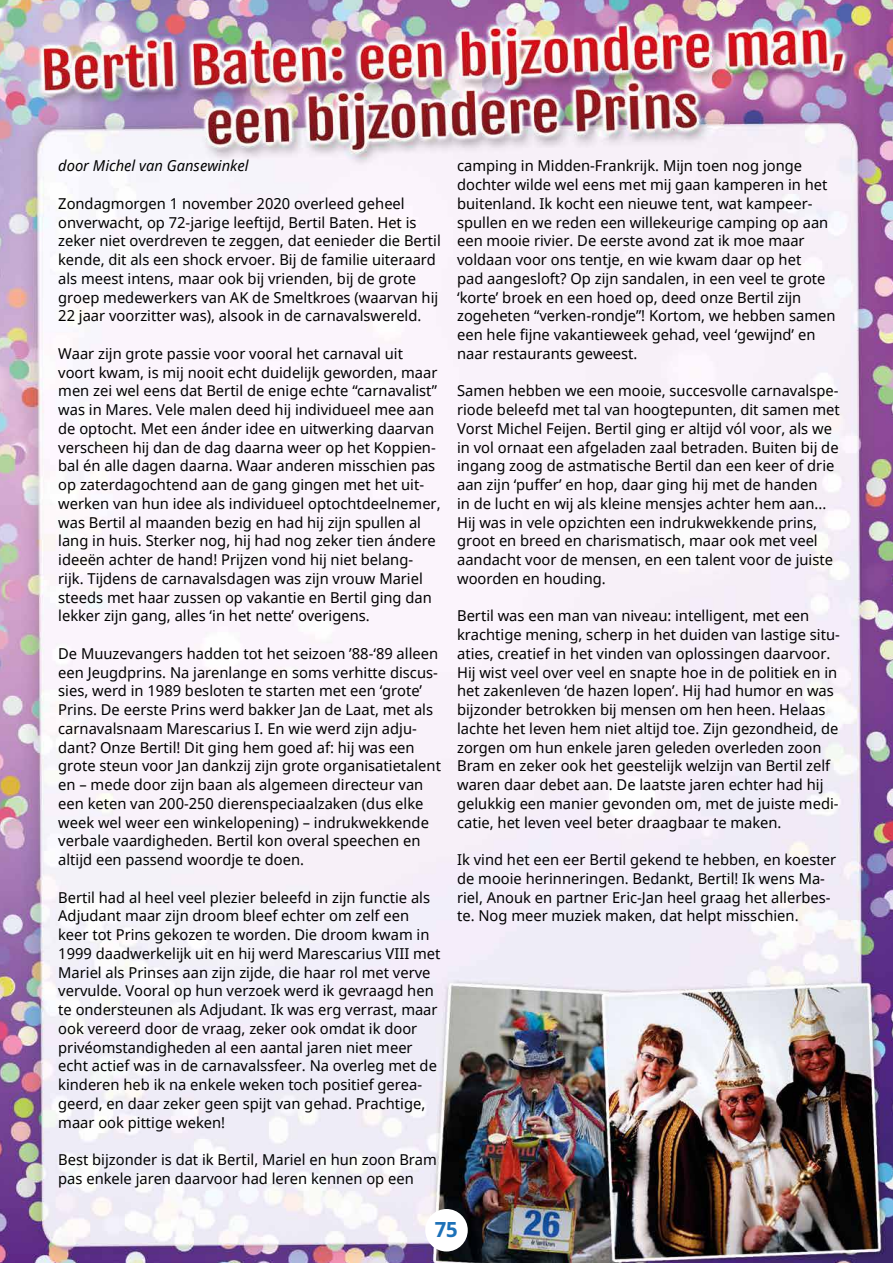
<style>
.page{position:relative;width:893px;height:1263px;background:#fff}
.page>*{position:absolute;margin:0;border:0;box-sizing:border-box;transform-origin:0 0}
.t1{font:700 21px "Noto Sans";color:#1d71b8}
.t2{font:15px/18.8px "Noto Sans";color:#000}
.t3{font:italic 15px "Noto Sans";color:#000}
</style>
<div class="page">
<img style="left:0;top:0;width:893px;height:1263px">
<div style="left:425px;top:1209px;width:43px;height:42px;background:#fff;border-radius:50%"></div>
<p class="t3" style="left:58px;top:155px;width:192px">door Michel van Gansewinkel</p>
<p class="t2" style="left:58px;top:194px;width:384px">Zondagmorgen 1 november 2020 overleed geheel onverwacht, op 72-jarige leeftijd, Bertil Baten. Het is zeker niet overdreven te zeggen, dat eenieder die Bertil kende, dit als een shock ervoer. Bij de familie uiteraard als meest intens, maar ook bij vrienden, bij de grote groep medewerkers van AK de Smeltkroes (waarvan hij 22 jaar voorzitter was), alsook in de carnavalswereld.</p>
<p class="t2" style="left:58px;top:344px;width:384px">Waar zijn grote passie voor vooral het carnaval uit voort kwam, is mij nooit echt duidelijk geworden, maar men zei wel eens dat Bertil de enige echte “carnavalist” was in Mares. Vele malen deed hij individueel mee aan de optocht. Met een ánder idee en uitwerking daarvan verscheen hij dan de dag daarna weer op het Koppien&shy;bal én alle dagen daarna. Waar anderen misschien pas op zaterdagochtend aan de gang gingen met het uit&shy;werken van hun idee als individueel optochtdeelnemer, was Bertil al maanden bezig en had hij zijn spullen al lang in huis. Sterker nog, hij had nog zeker tien ándere ideeën achter de hand! Prijzen vond hij niet belang&shy;rijk. Tijdens de carnavalsdagen was zijn vrouw Mariel steeds met haar zussen op vakantie en Bertil ging dan lekker zijn gang, alles ‘in het nette’ overigens.</p>
<p class="t2" style="left:58px;top:644px;width:384px">De Muuzevangers hadden tot het seizoen ’88-‘89 alleen een Jeugdprins. Na jarenlange en soms verhitte discus&shy;sies, werd in 1989 besloten te starten met een ‘grote’ Prins. De eerste Prins werd bakker Jan de Laat, met als carnavalsnaam Marescarius I. En wie werd zijn adju&shy;dant? Onze Bertil! Dit ging hem goed af: hij was een grote steun voor Jan dankzij zijn grote organisatietalent en – mede door zijn baan als algemeen directeur van een keten van 200-250 dierenspeciaalzaken (dus elke week wel weer een winkelopening) – indrukwekkende verbale vaardigheden. Bertil kon overal speechen en altijd een passend woordje te doen.</p>
<p class="t2" style="left:58px;top:887px;width:384px">Bertil had al heel veel plezier beleefd in zijn functie als Adjudant maar zijn droom bleef echter om zelf een keer tot Prins gekozen te worden. Die droom kwam in 1999 daadwerkelijk uit en hij werd Marescarius VIII met Mariel als Prinses aan zijn zijde, die haar rol met verve vervulde. Vooral op hun verzoek werd ik gevraagd hen te ondersteunen als Adjudant. Ik was erg verrast, maar ook vereerd door de vraag, zeker ook omdat ik door privéomstandigheden al een aantal jaren niet meer echt actief was in de carnavalssfeer. Na overleg met de kinderen heb ik na enkele weken toch positief gerea&shy;geerd, en daar zeker geen spijt van gehad. Prachtige, maar ook pittige weken!</p>
<p class="t2" style="left:58px;top:1150px;width:380px">Best bijzonder is dat ik Bertil, Mariel en hun zoon Bram pas enkele jaren daarvoor had leren kennen op een</p>
<h1 class="t1" style="left:435px;top:1214px;width:25px">75</h1>
<p class="t2" style="left:457px;top:156px;width:380px">camping in Midden-Frankrijk. Mijn toen nog jonge dochter wilde wel eens met mij gaan kamperen in het buitenland. Ik kocht een nieuwe tent, wat kampeer&shy;spullen en we reden een willekeurige camping op aan een mooie rivier. De eerste avond zat ik moe maar voldaan voor ons tentje, en wie kwam daar op het<br>pad aangesloft? Op zijn sandalen, in een veel te grote ‘korte’ broek en een hoed op, deed onze Bertil zijn zogeheten “verken-rondje”! Kortom, we hebben samen een hele fijne vakantieweek gehad, veel ‘gewijnd’ en naar restaurants geweest.</p>
<p class="t2" style="left:457px;top:381px;width:384px">Samen hebben we een mooie, succesvolle carnavalspe&shy;riode beleefd met tal van hoogtepunten, dit samen met Vorst Michel Feijen. Bertil ging er altijd vól voor, als we in vol ornaat een afgeladen zaal betraden. Buiten bij de ingang zoog de astmatische Bertil dan een keer of drie aan zijn ‘puffer’ en hop, daar ging hij met de handen<br>in de lucht en wij als kleine mensjes achter hem aan...<br>Hij was in vele opzichten een indrukwekkende prins, groot en breed en charismatisch, maar ook met veel aandacht voor de mensen, en een talent voor de juiste woorden en houding.</p>
<p class="t2" style="left:457px;top:606px;width:384px">Bertil was een man van niveau: intelligent, met een krachtige mening, scherp in het duiden van lastige situ&shy;aties, creatief in het vinden van oplossingen daarvoor.<br>Hij wist veel over veel en snapte hoe in de politiek en in het zakenleven ‘de hazen lopen’. Hij had humor en was bijzonder betrokken bij mensen om hen heen. Helaas lachte het leven hem niet altijd toe. Zijn gezondheid, de zorgen om hun enkele jaren geleden overleden zoon Bram en zeker ook het geestelijk welzijn van Bertil zelf waren daar debet aan. De laatste jaren echter had hij gelukkig een manier gevonden om, met de juiste medi&shy;catie, het leven veel beter draagbaar te maken.</p>
<p class="t2" style="left:457px;top:850px;width:381px">Ik vind het een eer Bertil gekend te hebben, en koester de mooie herinneringen. Bedankt, Bertil! Ik wens Ma&shy;riel, Anouk en partner Eric-Jan heel graag het allerbes&shy;te. Nog meer muziek maken, dat helpt misschien.</p>
</div>
